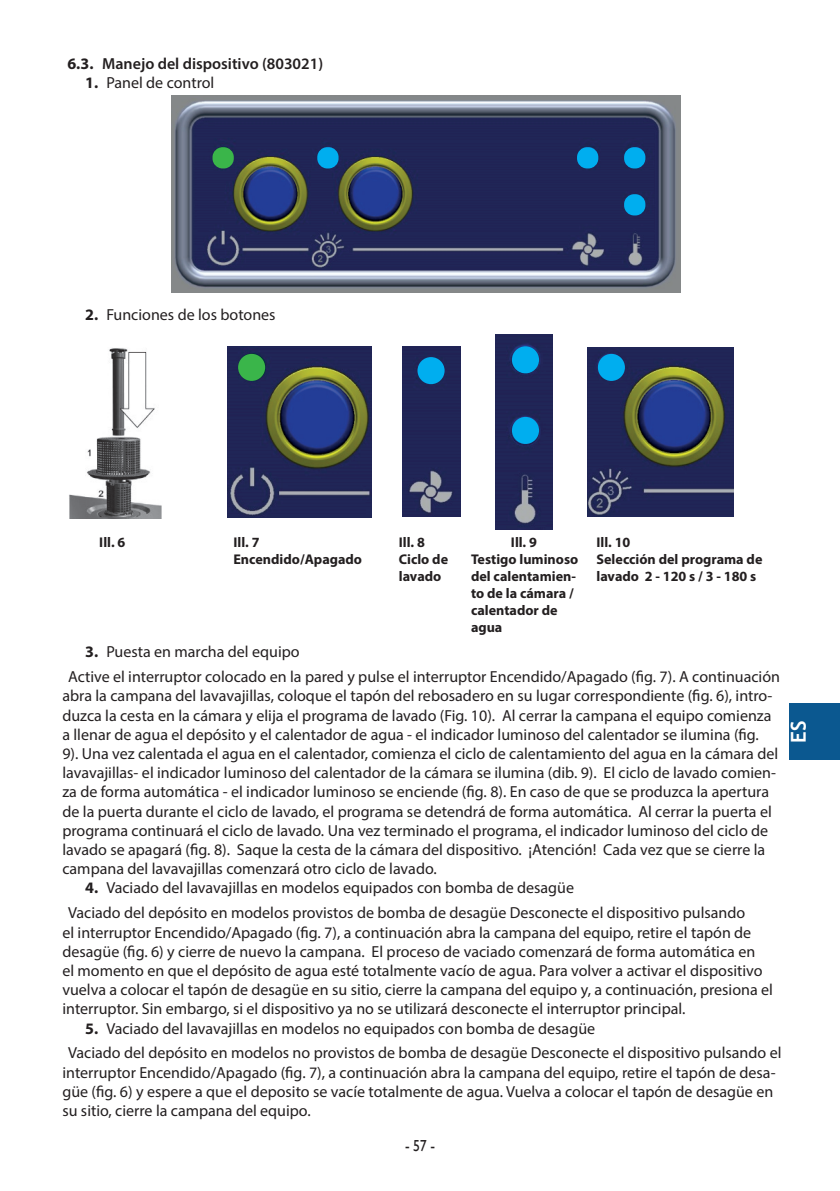
<style>
.page{position:relative;width:840px;height:1191px;background:#fff}
.page>*{position:absolute;margin:0;border:0;box-sizing:border-box;transform-origin:0 0}
.t1{font:700 20.6px "Trebuchet MS";color:#fff}
.Tekst_podstawowy{font:16px/19.2px "Myriad Pro";color:#231f20}
.t2{font:600 16px "Myriad Pro";color:#231f20}
.t3{font:16px "Humanst 521 EU";color:#231f20;scale:.86 1}
.t4{font:700 14.2px/17px "Myriad Pro";color:#231f20}
.s1{font-weight:700}
</style>
<div class="page">
<div style="left:788px;top:703px;width:51px;height:57px;background:#0b5890"></div>
<img style="left:171px;top:96px;width:508px;height:196px">
<div style="left:212px;top:147px;width:22px;height:21px;background:#3ab54a;border-radius:10px"></div>
<div style="left:317px;top:147px;width:21px;height:21px;background:#00aeef;border-radius:10px"></div>
<div style="left:576px;top:147px;width:22px;height:21px;background:#00aeef;border-radius:10px"></div>
<div style="left:623px;top:147px;width:22px;height:21px;background:#00aeef;border-radius:10px"></div>
<div style="left:623px;top:194px;width:22px;height:21px;background:#00aeef;border-radius:10px"></div>
<img style="left:227px;top:346px;width:144px;height:171px">
<img style="left:402px;top:347px;width:58px;height:170px">
<img style="left:495px;top:334px;width:57px;height:195px">
<img style="left:587px;top:347px;width:146px;height:169px">
<div style="left:238px;top:354px;width:27px;height:27px;background:#3ab54a;border-radius:50%"></div>
<div style="left:417px;top:357px;width:27px;height:27px;background:#00aeef;border-radius:50%"></div>
<div style="left:511px;top:346px;width:27px;height:27px;background:#00aeef;border-radius:50%"></div>
<div style="left:511px;top:417px;width:27px;height:27px;background:#00aeef;border-radius:50%"></div>
<div style="left:597px;top:354px;width:27px;height:27px;background:#00aeef;border-radius:50%"></div>
<img style="left:69px;top:348px;width:93px;height:170px">
<p class="t2" style="left:67px;top:53px;width:257px"><span class="s1">6.3.</span> Manejo del dispositivo (803021)</p>
<p class="Tekst_podstawowy" style="left:85px;top:73px;width:130px"><span class="s1">1.</span> Panel de control</p>
<p class="Tekst_podstawowy" style="left:85px;top:305px;width:192px"><span class="s1">2.</span> Funciones de los botones</p>
<p class="t4" style="left:99px;top:533px;width:28px">Ill. 6</p>
<p class="t4" style="left:233px;top:533px;width:130px">Ill. 7<br>Encendido/Apagado</p>
<p class="t4" style="left:398px;top:533px;width:51px">Ill. 8<br>Ciclo de lavado</p>
<p class="t4" style="left:470px;top:533px;width:109px;text-indent:40px">Ill. 9<br>Testigo luminoso del calentamien&shy;to de la cámara / calentador de agua</p>
<p class="t4" style="left:596px;top:533px;width:167px">Ill. 10<br>Selección del programa de lavado 2 - 120 s / 3 - 180 s</p>
<p class="Tekst_podstawowy" style="left:85px;top:642px;width:216px"><span class="s1">3.</span> Puesta en marcha del equipo</p>
<p class="Tekst_podstawowy" style="left:62px;top:667px;width:718px;text-indent:6px">Active el interruptor colocado en la pared y pulse el interruptor Encendido/Apagado (fig. 7). A continuación abra la campana del lavavajillas, coloque el tapón del rebosadero en su lugar correspondiente (fig. 6), intro&shy;duzca la cesta en la cámara y elija el programa de lavado (Fig. 10). Al cerrar la campana el equipo comienza a llenar de agua el depósito y el calentador de agua - el indicador luminoso del calentador se ilumina (fig.<br>9). Una vez calentada el agua en el calentador, comienza el ciclo de calentamiento del agua en la cámara del lavavajillas- el indicador luminoso del calentador de la cámara se ilumina (dib. 9). El ciclo de lavado comien&shy;za de forma automática - el indicador luminoso se enciende (fig. 8). En caso de que se produzca la apertura de la puerta durante el ciclo de lavado, el programa se detendrá de forma automática. Al cerrar la puerta el programa continuará el ciclo de lavado. Una vez terminado el programa, el indicador luminoso del ciclo de lavado se apagará (fig. 8). Saque la cesta de la cámara del dispositivo. ¡Atención! Cada vez que se cierre la campana del lavavajillas comenzará otro ciclo de lavado.</p>
<p class="Tekst_podstawowy" style="left:85px;top:878px;width:490px"><span class="s1">4.</span> Vaciado del lavavajillas en modelos equipados con bomba de desagüe</p>
<p class="Tekst_podstawowy" style="left:62px;top:903px;width:711px;text-indent:6px">Vaciado del depósito en modelos provistos de bomba de desagüe Desconecte el dispositivo pulsando<br>el interruptor Encendido/Apagado (fig. 7), a continuación abra la campana del equipo, retire el tapón de desagüe (fig. 6) y cierre de nuevo la campana. El proceso de vaciado comenzará de forma automática en<br>el momento en que el depósito de agua esté totalmente vacío de agua. Para volver a activar el dispositivo vuelva a colocar el tapón de desagüe en su sitio, cierre la campana del equipo y, a continuación, presiona el interruptor. Sin embargo, si el dispositivo ya no se utilizará desconecte el interruptor principal.</p>
<p class="Tekst_podstawowy" style="left:85px;top:1018px;width:511px"><span class="s1">5.</span> Vaciado del lavavajillas en modelos no equipados con bomba de desagüe</p>
<p class="Tekst_podstawowy" style="left:62px;top:1043px;width:720px;text-indent:6px">Vaciado del depósito en modelos no provistos de bomba de desagüe Desconecte el dispositivo pulsando el interruptor Encendido/Apagado (fig. 7), a continuación abra la campana del equipo, retire el tapón de desa&shy;güe (fig. 6) y espere a que el deposito se vacíe totalmente de agua. Vuelva a colocar el tapón de desagüe en su sitio, cierre la campana del equipo.</p>
<p class="t3" style="left:405px;top:1135px;width:36px">- 57 -</p>
<p class="t1" style="left:785px;top:742px;width:24px;rotate:-90deg">ES</p>
</div>
